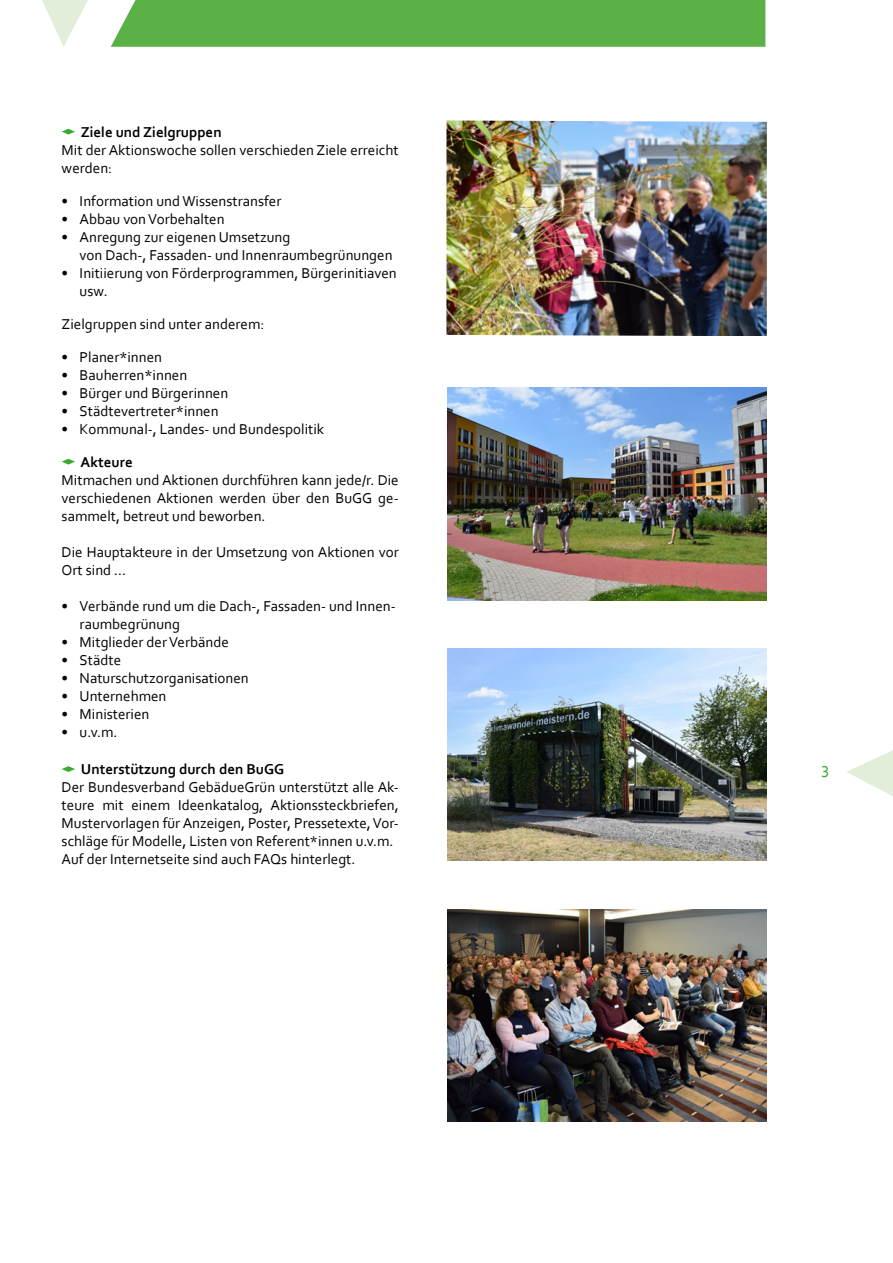
<style>
.page{position:relative;width:893px;height:1263px;background:#fff}
.page>*{position:absolute;margin:0;border:0;box-sizing:border-box;transform-origin:0 0}
.t1{font:16.5px "Corbel";color:#3aaa35}
.StN__Subhead_15_30_pt{font:15px/18px "Corbel";color:#000}
.StN__Subhead_15_30_pt-2{font:700 15px "Corbel";color:#000}
</style>
<div class="page">
<div style="left:111px;top:0;width:654px;height:47px;background:#5ab146"></div>
<svg style="left:42px;top:0;width:46px;height:47px"></svg>
<img style="left:447px;top:909px;width:319px;height:213px">
<img style="left:447px;top:649px;width:319px;height:211px">
<img style="left:447px;top:388px;width:319px;height:212px">
<img style="left:446px;top:120px;width:321px;height:216px">
<svg style="left:62px;top:129px;width:13px;height:6px"></svg>
<svg style="left:62px;top:459px;width:13px;height:6px"></svg>
<svg style="left:62px;top:766px;width:13px;height:6px"></svg>
<svg style="left:847px;top:750px;width:46px;height:46px"></svg>
<p class="StN__Subhead_15_30_pt-2" style="left:81px;top:122px;width:142px">Ziele und Zielgruppen</p>
<p class="StN__Subhead_15_30_pt" style="left:62px;top:140px;width:339px">Mit der Aktionswoche sollen verschieden Ziele erreicht werden:</p>
<p class="StN__Subhead_15_30_pt" style="left:62px;top:191px;width:221px">• Information und Wissenstransfer</p>
<p class="StN__Subhead_15_30_pt" style="left:62px;top:209px;width:164px">• Abbau von Vorbehalten</p>
<p class="StN__Subhead_15_30_pt" style="left:62px;top:227px;width:230px">• Anregung zur eigenen Umsetzung</p>
<p class="StN__Subhead_15_30_pt" style="left:80px;top:245px;width:314px">von Dach-, Fassaden- und Innenraumbegrünungen</p>
<p class="StN__Subhead_15_30_pt" style="left:62px;top:263px;width:337px">• Initiierung von Förderprogrammen, Bürgerinitiaven</p>
<p class="StN__Subhead_15_30_pt" style="left:80px;top:281px;width:30px">usw.</p>
<p class="StN__Subhead_15_30_pt" style="left:62px;top:314px;width:204px">Zielgruppen sind unter anderem:</p>
<p class="StN__Subhead_15_30_pt" style="left:62px;top:347px;width:102px">• Planer*innen</p>
<p class="StN__Subhead_15_30_pt" style="left:62px;top:365px;width:127px">• Bauherren*innen</p>
<p class="StN__Subhead_15_30_pt" style="left:62px;top:383px;width:168px">• Bürger und Bürgerinnen</p>
<p class="StN__Subhead_15_30_pt" style="left:62px;top:401px;width:159px">• Städtevertreter*innen</p>
<p class="StN__Subhead_15_30_pt" style="left:62px;top:419px;width:264px">• Kommunal-, Landes- und Bundespolitik</p>
<p class="StN__Subhead_15_30_pt-2" style="left:81px;top:452px;width:54px">Akteure</p>
<p class="StN__Subhead_15_30_pt" style="left:62px;top:470px;width:339px;text-align:justify">Mitmachen und Aktionen durchführen kann jede/r. Die verschiedenen Aktionen werden über den BuGG ge&shy;sammelt, betreut und beworben.</p>
<p class="StN__Subhead_15_30_pt" style="left:62px;top:542px;width:339px">Die Hauptakteure in der Umsetzung von Aktionen vor<br>Ort sind …</p>
<p class="StN__Subhead_15_30_pt" style="left:62px;top:596px;width:336px">• Verbände rund um die Dach-, Fassaden- und Innen-</p>
<p class="StN__Subhead_15_30_pt" style="left:80px;top:614px;width:102px">raumbegrünung</p>
<p class="StN__Subhead_15_30_pt" style="left:62px;top:632px;width:169px">• Mitglieder der Verbände</p>
<p class="StN__Subhead_15_30_pt" style="left:62px;top:650px;width:61px">• Städte</p>
<p class="StN__Subhead_15_30_pt" style="left:62px;top:668px;width:189px">• Naturschutzorganisationen</p>
<p class="StN__Subhead_15_30_pt" style="left:62px;top:686px;width:106px">• Unternehmen</p>
<p class="StN__Subhead_15_30_pt" style="left:62px;top:704px;width:89px">• Ministerien</p>
<p class="StN__Subhead_15_30_pt" style="left:62px;top:722px;width:57px">• u.v.m.</p>
<p class="StN__Subhead_15_30_pt-2" style="left:81px;top:760px;width:205px">Unterstützung durch den BuGG</p>
<p class="StN__Subhead_15_30_pt" style="left:62px;top:778px;width:339px;text-align:justify">Der Bundesverband GebädueGrün unterstützt alle Ak&shy;teure mit einem Ideenkatalog, Aktionssteckbriefen, Mustervorlagen für Anzeigen, Poster, Pressetexte, Vor&shy;schläge für Modelle, Listen von Referent*innen u.v.m.</p>
<p class="StN__Subhead_15_30_pt" style="left:62px;top:850px;width:295px">Auf der Internetseite sind auch FAQs hinterlegt.</p>
<p class="t1" style="left:821px;top:761px;width:9px">3</p>
</div>
